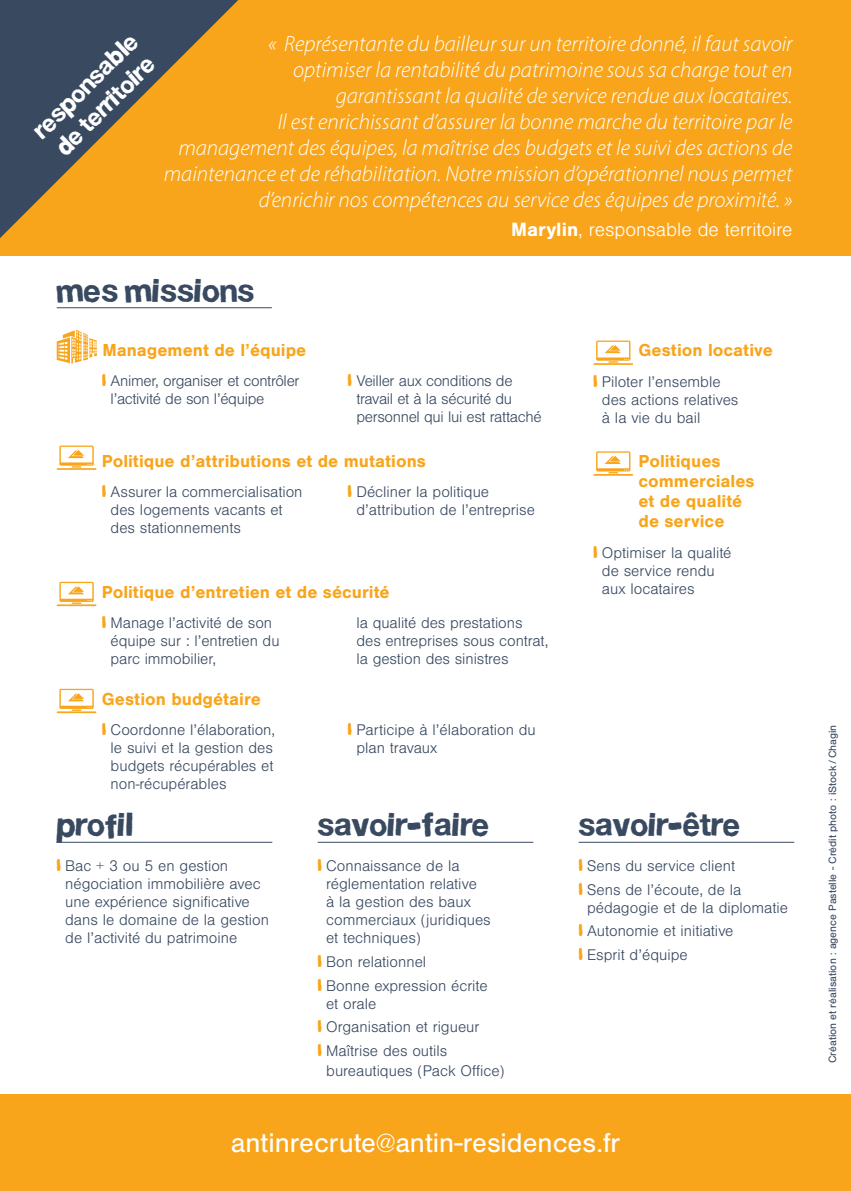
<style>
.page{position:relative;width:851px;height:1191px;background:#fff}
.page>*{position:absolute;margin:0;border:0;box-sizing:border-box;transform-origin:0 0}
.t1{font:28px "Nimbus San";color:#fff}
.t2{font:24px "FD Helwoodica";color:#384960}
.t3{font:italic 300 22px/26px "Myriad Pro";color:#fff;text-align:right}
.t4{font:300 20px "Nimbus San";color:#fff}
.t5{font:18.4px/28px "FD Helwoodica";color:#fff}
.t6{font:700 18px/20px "Nimbus San";color:#f9a51b}
.t7{font:300 16px/18px "Nimbus San";color:#384960}
.t8{font:300 16px/18px "Nimbus San";letter-spacing:-.02em;color:#384960}
.t9{font:11px "Nimbus San";color:#384960}
.s1{font-weight:700}
.s2{font-family:"FD Helwoodica";font-weight:400;font-size:12px;color:#f9a51b}
</style>
<div class="page">
<div style="left:0;top:0;width:850px;height:238px;background:#f9a51b"></div>
<div style="left:0;top:140px;width:850px;height:115px;background:#f9a51b"></div>
<div style="left:0;top:1094px;width:850px;height:97px;background:#f9a51b"></div>
<svg style="left:0;top:0;width:238px;height:238px;fill:#384960"></svg>
<hr style="left:57px;top:841px;width:215px;height:1px;background:#384960">
<hr style="left:317px;top:841px;width:216px;height:1px;background:#384960">
<hr style="left:578px;top:841px;width:216px;height:1px;background:#384960">
<hr style="left:57px;top:307px;width:215px;height:1px;background:#384960">
<svg style="left:57px;top:329px;width:40px;height:34px"></svg>
<svg style="left:57px;top:445px;width:39px;height:25px"></svg>
<svg style="left:57px;top:582px;width:39px;height:24px"></svg>
<svg style="left:57px;top:689px;width:39px;height:24px"></svg>
<svg style="left:593px;top:340px;width:40px;height:25px"></svg>
<svg style="left:593px;top:451px;width:40px;height:25px"></svg>
<p class="t5" style="left:29px;top:125px;width:139px;rotate:-45deg">responsable de territoire</p>
<p class="t3" style="left:164px;top:30px;width:630px">« Représentante du bailleur sur un territoire donné, il faut savoir<br>optimiser la rentabilité du patrimoine sous sa charge tout en<br>garantissant la qualité de service rendue aux locataires.<br>Il est enrichissant d’assurer la bonne marche du territoire par le management des équipes, la maîtrise des budgets et le suivi des actions de maintenance et de réhabilitation. Notre mission d’opérationnel nous permet d’enrichir nos compétences au service des équipes de proximité. »</p>
<p class="t4" style="left:511px;top:219px;width:283px"><span class="s1">Marylin</span>, responsable de territoire</p>
<h2 class="t2" style="left:57px;top:277px;width:199px">mes missions</h2>
<p class="t6" style="left:102px;top:340px;width:205px">Management de l’équipe</p>
<p class="t8" style="left:111px;top:372px;width:190px;text-indent:-9px"><span class="s2">L</span> Animer, organiser et contrôler l’activité de son l’équipe</p>
<p class="t8" style="left:356px;top:372px;width:186px;text-indent:-9px"><span class="s2">L</span> Veiller aux conditions de travail et à la sécurité du personnel qui lui est rattaché</p>
<p class="t6" style="left:102px;top:451px;width:325px">Politique d’attributions et de mutations</p>
<p class="t7" style="left:111px;top:483px;width:193px;text-indent:-9px"><span class="s2">L</span> Assurer la commercialisation des logements vacants et des stationnements</p>
<p class="t7" style="left:356px;top:483px;width:180px;text-indent:-9px"><span class="s2">L</span> Décliner la politique d’attribution de l’entreprise</p>
<p class="t6" style="left:102px;top:582px;width:289px">Politique d’entretien et de sécurité</p>
<p class="t7" style="left:111px;top:614px;width:170px;text-indent:-9px"><span class="s2">L</span> Manage l’activité de son équipe sur : l’entretien du parc immobilier,</p>
<p class="t7" style="left:356px;top:614px;width:193px">la qualité des prestations des entreprises sous contrat, la gestion des sinistres</p>
<p class="t6" style="left:102px;top:688px;width:161px">Gestion budgétaire</p>
<p class="t7" style="left:111px;top:721px;width:166px;text-indent:-9px"><span class="s2">L</span> Coordonne l’élaboration, le suivi et la gestion des budgets récupérables et non-récupérables</p>
<p class="t7" style="left:356px;top:721px;width:181px;text-indent:-9px"><span class="s2">L</span> Participe à l’élaboration du plan travaux</p>
<h2 class="t2" style="left:57px;top:811px;width:78px">profil</h2>
<p class="t7" style="left:65px;top:857px;width:205px;text-indent:-9px"><span class="s2">L</span> Bac + 3 ou 5 en gestion négociation immobilière avec une expérience significative dans le domaine de la gestion de l’activité du patrimoine</p>
<h2 class="t2" style="left:317px;top:811px;width:174px">savoir-faire</h2>
<p class="t7" style="left:326px;top:857px;width:166px;text-indent:-9px"><span class="s2">L</span> Connaissance de la réglementation relative<br>à la gestion des baux commerciaux (juridiques et techniques)</p>
<p class="t7" style="left:317px;top:950px;width:171px;line-height:23.6px"><span class="s2">L</span> Bon relationnel<br><span class="s2">L</span> Bonne expression écrite</p>
<p class="t7" style="left:317px;top:992px;width:163px;line-height:23.6px;text-indent:9px">et orale<br><span class="s2">L</span> Organisation et rigueur<br><span class="s2">L</span> Maîtrise des outils</p>
<p class="t7" style="left:326px;top:1062px;width:180px">bureautiques (Pack Office)</p>
<p class="t6" style="left:638px;top:340px;width:136px">Gestion locative</p>
<p class="t7" style="left:602px;top:373px;width:138px;text-indent:-9px"><span class="s2">L</span> Piloter l’ensemble des actions relatives à la vie du bail</p>
<p class="t6" style="left:638px;top:451px;width:118px">Politiques commerciales et de qualité de service</p>
<p class="t7" style="left:602px;top:544px;width:131px;text-indent:-9px"><span class="s2">L</span> Optimiser la qualité de service rendu aux locataires</p>
<h2 class="t2" style="left:578px;top:811px;width:164px">savoir-être</h2>
<p class="t7" style="left:578px;top:854px;width:164px;line-height:23.6px"><span class="s2">L</span> Sens du service client<br><span class="s2">L</span> Sens de l’écoute, de la</p>
<p class="t7" style="left:578px;top:896px;width:211px;line-height:23.6px;text-indent:9px">pédagogie et de la diplomatie<br><span class="s2">L</span> Autonomie et initiative<br><span class="s2">L</span> Esprit d’équipe</p>
<h1 class="t1" style="left:231px;top:1127px;width:391px">antinrecrute@antin-residences.fr</h1>
<p class="t9" style="left:826px;top:1063px;width:340px;rotate:-90deg">Création et réalisation : agence Pastelle - Crédit photo : iStock/Chagin</p>
</div>
